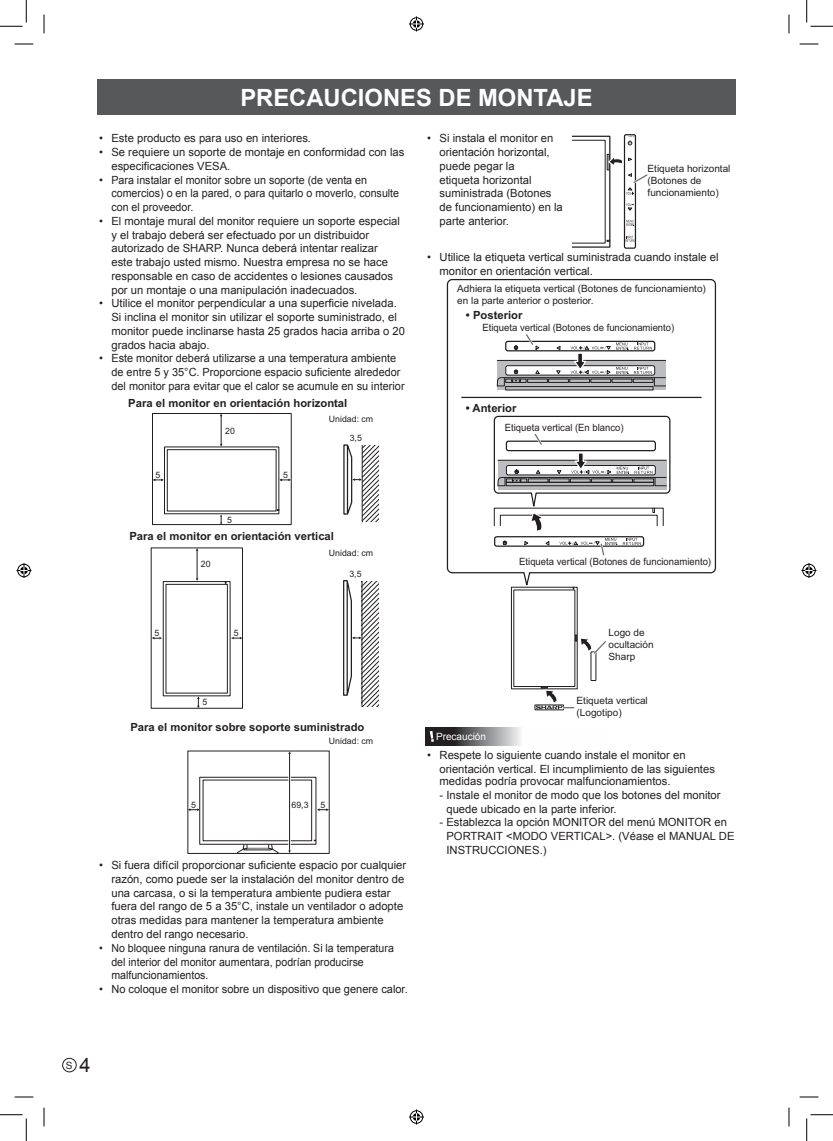
<style>
.page{position:relative;width:833px;height:1141px;background:#fff}
.page>*{position:absolute;margin:0;border:0;box-sizing:border-box;transform-origin:0 0}
.t1{font:700 23.75px "Arial";color:#fff}
.t2{font:11.25px/13.8px "Arial";color:#231f20}
.t3{font:700 11.25px "Arial";color:#231f20}
.t4{font:11.25px/13.8px "Arial";color:#231f20;scale:.94 1}
.t5{font:10px/12px "Arial";color:#231f20}
.t6{font:10px "Arial";color:#231f20;scale:.95 1}
.t7{font:10px "Arial";color:#fff}
.t8{font:8.75px "Arial";color:#231f20}
.s1{font-size:20px}
</style>
<div class="page">
<div style="left:62px;top:1057px;width:14px;height:15px;border:1px solid #231f20;border-radius:50%"></div>
<div style="left:97px;top:79px;width:638px;height:36px;background:#57585a"></div>
<div style="left:152px;top:413px;width:139px;height:112px;background:#fff;border:1px solid #231f20"></div>
<hr style="left:221px;top:415px;width:1px;height:30px;background:#231f20">
<svg style="left:279px;top:478px;width:12px;height:3px"></svg>
<svg style="left:153px;top:478px;width:11px;height:3px"></svg>
<svg style="left:220px;top:514px;width:2px;height:10px"></svg>
<div style="left:151px;top:547px;width:92px;height:161px;background:#fff;border:1px solid #231f20"></div>
<svg style="left:197px;top:696px;width:2px;height:12px"></svg>
<svg style="left:152px;top:636px;width:10px;height:3px"></svg>
<hr style="left:197px;top:549px;width:1px;height:30px;background:#231f20">
<svg style="left:231px;top:636px;width:11px;height:3px"></svg>
<svg style="left:164px;top:446px;width:115px;height:68px"></svg>
<div style="left:167px;top:449px;width:109px;height:62px;background:#fff;border:1px solid #231f20"></div>
<svg style="left:163px;top:581px;width:67px;height:115px"></svg>
<div style="left:165px;top:584px;width:62px;height:109px;background:#fff"></div>
<svg style="left:343px;top:444px;width:35px;height:78px"></svg>
<svg style="left:343px;top:580px;width:35px;height:126px"></svg>
<svg style="left:317px;top:808px;width:12px;height:2px"></svg>
<svg style="left:188px;top:808px;width:11px;height:2px"></svg>
<div style="left:199px;top:776px;width:117px;height:68px;background:linear-gradient(to right,#fff,#fff);border:1px solid #231f20"></div>
<div style="left:203px;top:779px;width:109px;height:62px;background:#fff"></div>
<svg style="left:236px;top:843px;width:43px;height:10px"></svg>
<hr style="left:288px;top:752px;width:2px;height:99px;background:#fff">
<hr style="left:289px;top:752px;width:1px;height:99px;background:#231f20">
<div style="left:623px;top:134px;width:12px;height:115px;border:1px solid #231f20;border-radius:2px"></div>
<svg style="left:572px;top:134px;width:76px;height:114px"></svg>
<div style="left:511px;top:587px;width:66px;height:102px;background:#242021;border:1px solid #231f20"></div>
<div style="left:513px;top:589px;width:62px;height:97px;background:#fff"></div>
<svg style="left:534px;top:634px;width:72px;height:76px"></svg>
<svg style="left:446px;top:279px;width:269px;height:311px"></svg>
<svg style="left:425px;top:727px;width:96px;height:18px;background:#706f71"></svg>
<svg style="left:429px;top:730px;width:4px;height:11px"></svg>
<svg style="left:15px;top:43px;width:18px;height:1px"></svg>
<svg style="left:799px;top:43px;width:18px;height:1px"></svg>
<svg style="left:43px;top:15px;width:1px;height:18px"></svg>
<svg style="left:43px;top:1107px;width:1px;height:19px"></svg>
<svg style="left:789px;top:15px;width:1px;height:18px"></svg>
<svg style="left:789px;top:1107px;width:1px;height:19px"></svg>
<svg style="left:15px;top:44px;width:18px;height:1px"></svg>
<svg style="left:799px;top:44px;width:18px;height:1px"></svg>
<svg style="left:15px;top:1096px;width:18px;height:1px"></svg>
<svg style="left:799px;top:1096px;width:18px;height:1px"></svg>
<svg style="left:44px;top:15px;width:1px;height:18px"></svg>
<svg style="left:44px;top:1107px;width:1px;height:19px"></svg>
<svg style="left:788px;top:15px;width:1px;height:18px"></svg>
<svg style="left:788px;top:1107px;width:1px;height:19px"></svg>
<svg style="left:0;top:0;width:27px;height:27px"></svg>
<svg style="left:0;top:1114px;width:27px;height:26px"></svg>
<svg style="left:806px;top:0;width:26px;height:27px"></svg>
<svg style="left:806px;top:1114px;width:26px;height:26px"></svg>
<div style="left:408px;top:16px;width:16px;height:16px;border:3px solid #fff;border-radius:50%"></div>
<svg style="left:409px;top:16px;width:15px;height:15px"></svg>
<div style="left:408px;top:1109px;width:16px;height:15px;border:3px solid #fff;border-radius:50%"></div>
<svg style="left:409px;top:1109px;width:15px;height:15px"></svg>
<div style="left:16px;top:562px;width:16px;height:16px;border:3px solid #fff;border-radius:50%"></div>
<svg style="left:16px;top:563px;width:15px;height:15px"></svg>
<div style="left:800px;top:562px;width:16px;height:16px;border:3px solid #fff;border-radius:50%"></div>
<svg style="left:801px;top:563px;width:15px;height:15px"></svg>
<h1 class="t1" style="left:240px;top:82px;width:353px">PRECAUCIONES DE MONTAJE</h1>
<p class="t2" style="left:99px;top:131px;width:213px">• Este producto es para uso en interiores.</p>
<p class="t2" style="left:111px;top:145px;width:294px;text-indent:-12px">• Se requiere un soporte de montaje en conformidad con las especificaciones VESA.</p>
<p class="t2" style="left:111px;top:173px;width:289px;text-indent:-12px">• Para instalar el monitor sobre un soporte (de venta en comercios) o en la pared, o para quitarlo o moverlo, consulte con el proveedor.</p>
<p class="t2" style="left:111px;top:214px;width:290px;text-indent:-12px">• El montaje mural del monitor requiere un soporte especial y el trabajo deberá ser efectuado por un distribuidor autorizado de SHARP. Nunca deberá intentar realizar este trabajo usted mismo. Nuestra empresa no se hace responsable en caso de accidentes o lesiones causados por un montaje o una manipulación inadecuados.</p>
<p class="t2" style="left:111px;top:296px;width:295px;text-indent:-12px">• Utilice el monitor perpendicular a una superficie nivelada.<br>Si inclina el monitor sin utilizar el soporte suministrado, el monitor puede inclinarse hasta 25 grados hacia arriba o 20 grados hacia abajo.</p>
<p class="t2" style="left:111px;top:351px;width:294px;text-indent:-12px">• Este monitor deberá utilizarse a una temperatura ambiente de entre 5 y 35°C. Proporcione espacio suficiente alrededor del monitor para evitar que el calor se acumule en su interior</p>
<p class="t2" style="left:439px;top:131px;width:125px;text-indent:-12px">• Si instala el monitor en orientación horizontal, puede pegar la<br>etiqueta horizontal suministrada (Botones de funcionamiento) en la parte anterior.</p>
<p class="t2" style="left:439px;top:250px;width:280px;text-indent:-12px">• Utilice la etiqueta vertical suministrada cuando instale el monitor en orientación vertical.</p>
<p class="t3" style="left:465px;top:308px;width:58px">• Posterior</p>
<p class="t5" style="left:647px;top:163px;width:84px">Etiqueta horizontal (Botones de funcionamiento)</p>
<p class="t5" style="left:457px;top:282px;width:250px">Adhiera la etiqueta vertical (Botones de funcionamiento) en la parte anterior o posterior.</p>
<p class="t6" style="left:482px;top:321px;width:203px">Etiqueta vertical (Botones de funcionamiento)</p>
<p class="t3" style="left:128px;top:396px;width:220px">Para el monitor en orientación horizontal</p>
<p class="t8" style="left:225px;top:425px;width:11px">20</p>
<p class="t8" style="left:155px;top:469px;width:6px">5</p>
<p class="t8" style="left:283px;top:469px;width:6px">5</p>
<p class="t8" style="left:227px;top:514px;width:6px">5</p>
<p class="t8" style="left:329px;top:413px;width:46px">Unidad: cm</p>
<p class="t8" style="left:349px;top:432px;width:14px">3,5</p>
<p class="t3" style="left:129px;top:529px;width:206px">Para el monitor en orientación vertical</p>
<p class="t8" style="left:201px;top:558px;width:11px">20</p>
<p class="t8" style="left:154px;top:627px;width:6px">5</p>
<p class="t8" style="left:234px;top:627px;width:6px">5</p>
<p class="t8" style="left:202px;top:695px;width:6px">5</p>
<p class="t8" style="left:329px;top:546px;width:46px">Unidad: cm</p>
<p class="t8" style="left:349px;top:568px;width:14px">3,5</p>
<p class="t3" style="left:130px;top:719px;width:235px">Para el monitor sobre soporte suministrado</p>
<p class="t8" style="left:329px;top:735px;width:46px">Unidad: cm</p>
<p class="t8" style="left:191px;top:799px;width:6px">5</p>
<p class="t8" style="left:320px;top:799px;width:6px">5</p>
<p class="t8" style="left:291px;top:799px;width:19px">69,3</p>
<p class="t2" style="left:111px;top:858px;width:296px;text-indent:-12px">• Si fuera difícil proporcionar suficiente espacio por cualquier razón, como puede ser la instalación del monitor dentro de una carcasa, o si la temperatura ambiente pudiera estar fuera del rango de 5 a 35°C, instale un ventilador o adopte otras medidas para mantener la temperatura ambiente dentro del rango necesario.</p>
<p class="t4" style="left:111px;top:940px;width:302px;text-indent:-12px">• No bloquee ninguna ranura de ventilación. Si la temperatura del interior del monitor aumentara, podrían producirse malfuncionamientos.</p>
<p class="t2" style="left:99px;top:982px;width:310px">• No coloque el monitor sobre un dispositivo que genere calor.</p>
<p class="t3" style="left:465px;top:400px;width:52px">• Anterior</p>
<p class="t6" style="left:504px;top:421px;width:127px">Etiqueta vertical (En blanco)</p>
<p class="t6" style="left:519px;top:555px;width:203px">Etiqueta vertical (Botones de funcionamiento)</p>
<p class="t5" style="left:608px;top:626px;width:47px">Logo de ocultación<br>Sharp</p>
<p class="t5" style="left:576px;top:695px;width:73px">Etiqueta vertical (Logotipo)</p>
<p class="t7" style="left:436px;top:730px;width:52px">Precaución</p>
<p class="t2" style="left:439px;top:748px;width:277px;text-indent:-12px">• Respete lo siguiente cuando instale el monitor en orientación vertical. El incumplimiento de las siguientes</p>
<p class="t2" style="left:439px;top:774px;width:232px">medidas podría provocar malfuncionamientos.</p>
<p class="t2" style="left:446px;top:788px;width:275px;text-indent:-7px">- Instale el monitor de modo que los botones del monitor quede ubicado en la parte inferior.</p>
<p class="t2" style="left:446px;top:815px;width:289px;text-indent:-7px">- Establezca la opción MONITOR del menú MONITOR en<br>PORTRAIT &lt;MODO VERTICAL&gt;. (Véase el MANUAL DE<br>INSTRUCCIONES.)</p>
<p class="t5" style="left:66px;top:1059px;width:26px">S <span class="s1">4</span></p>
</div>
